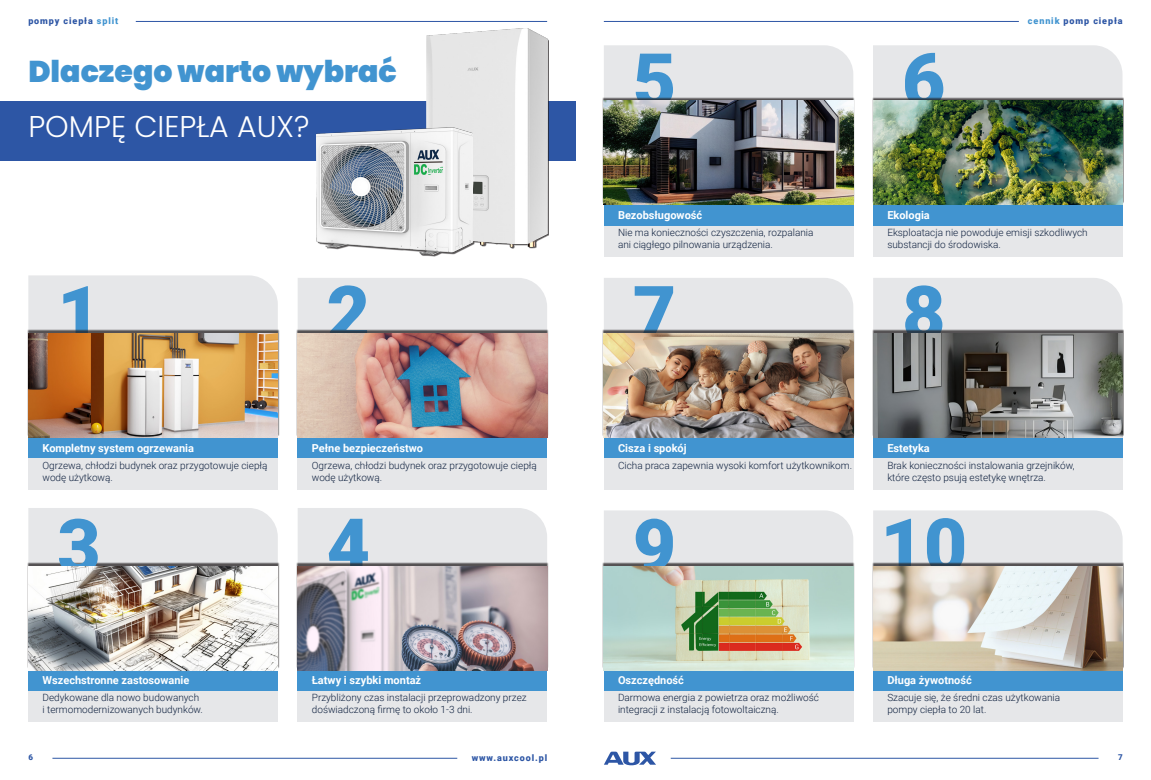
<style>
.page{position:relative;width:1151px;height:780px;background:#fff}
.page>*{position:absolute;margin:0;border:0;box-sizing:border-box;transform-origin:0 0}
.t1{font:900 75px "Roboto";color:#4194d0}
.SPREAD{font:900 30px "Poppins";color:#4194d0}
.Paragraph_Style_1{font:300 30px "Poppins";color:#fff}
._11_13_BOLD{font:700 11px "Roboto";color:#fff}
._10_12_LIGHT{font:300 10px/12px "Roboto";color:#0e203e}
.t2{font:900 9px "Roboto";letter-spacing:.1em;color:#2d56a5}
.t3{font:900 8px "Roboto";color:#2d56a5}
.s1{color:#4194d0}
</style>
<div class="page">
<hr style="left:136px;top:21px;width:411px;height:1px;background:#2d56a5">
<hr style="left:52px;top:758px;width:405px;height:1px;background:#2d56a5">
<hr style="left:671px;top:758px;width:427px;height:1px;background:#2d56a5">
<hr style="left:604px;top:21px;width:415px;height:1px;background:#2d56a5">
<svg style="left:604px;top:751px;width:52px;height:14px"></svg>
<div style="left:28px;top:508px;width:250px;height:54px;background:#e6e7e9"></div>
<div style="left:604px;top:510px;width:249px;height:52px;background:#e6e7e9"></div>
<div style="left:28px;top:275px;width:250px;height:54px;background:#e6e7e9"></div>
<div style="left:604px;top:278px;width:249px;height:51px;background:#e6e7e9"></div>
<div style="left:604px;top:45px;width:249px;height:52px;background:#e6e7e9"></div>
<div style="left:298px;top:508px;width:249px;height:54px;background:#e6e7e9"></div>
<div style="left:873px;top:510px;width:250px;height:52px;background:#e6e7e9"></div>
<div style="left:298px;top:278px;width:249px;height:51px;background:#e6e7e9"></div>
<div style="left:873px;top:278px;width:250px;height:51px;background:#e6e7e9"></div>
<div style="left:873px;top:45px;width:249px;height:52px;background:#e6e7e9"></div>
<div style="left:27px;top:562px;width:252px;height:106px;background:#231f20;opacity:.75"></div>
<div style="left:602px;top:562px;width:252px;height:106px;background:#231f20;opacity:.75"></div>
<div style="left:0;top:101px;width:575px;height:59px;background:#2d56a5"></div>
<div style="left:317px;top:29px;width:232px;height:227px;background:#231f20;opacity:.75"></div>
<img style="left:426px;top:28px;width:121px;height:219px">
<img style="left:316px;top:127px;width:157px;height:127px">
<div style="left:27px;top:329px;width:252px;height:107px;background:#231f20;opacity:.75"></div>
<div style="left:28px;top:458px;width:250px;height:31px;background:#e6e7e9"></div>
<div style="left:298px;top:458px;width:249px;height:31px;background:#e6e7e9"></div>
<div style="left:28px;top:688px;width:250px;height:34px;background:#e6e7e9"></div>
<div style="left:297px;top:688px;width:250px;height:34px;background:#e6e7e9"></div>
<div style="left:604px;top:688px;width:249px;height:34px;background:#e6e7e9"></div>
<div style="left:873px;top:691px;width:250px;height:31px;background:#e6e7e9"></div>
<div style="left:873px;top:458px;width:250px;height:31px;background:#e6e7e9"></div>
<div style="left:873px;top:226px;width:250px;height:31px;background:#e6e7e9"></div>
<div style="left:604px;top:226px;width:249px;height:31px;background:#e6e7e9"></div>
<div style="left:604px;top:458px;width:249px;height:31px;background:#e6e7e9"></div>
<div style="left:28px;top:437px;width:250px;height:21px;background:#4194d0"></div>
<div style="left:298px;top:437px;width:249px;height:21px;background:#4194d0"></div>
<div style="left:28px;top:670px;width:250px;height:21px;background:#4194d0"></div>
<div style="left:297px;top:670px;width:250px;height:21px;background:#4194d0"></div>
<div style="left:604px;top:670px;width:249px;height:21px;background:#4194d0"></div>
<div style="left:873px;top:670px;width:250px;height:21px;background:#4194d0"></div>
<div style="left:873px;top:437px;width:250px;height:21px;background:#4194d0"></div>
<div style="left:873px;top:205px;width:250px;height:21px;background:#4194d0"></div>
<div style="left:604px;top:205px;width:249px;height:21px;background:#4194d0"></div>
<div style="left:604px;top:437px;width:249px;height:21px;background:#4194d0"></div>
<div style="left:602px;top:329px;width:252px;height:107px;background:#231f20;opacity:.75"></div>
<div style="left:602px;top:97px;width:252px;height:106px;background:#231f20;opacity:.75"></div>
<div style="left:296px;top:562px;width:252px;height:106px;background:#231f20;opacity:.75"></div>
<div style="left:872px;top:562px;width:252px;height:106px;background:#231f20;opacity:.75"></div>
<div style="left:296px;top:329px;width:252px;height:107px;background:#231f20;opacity:.75"></div>
<div style="left:872px;top:329px;width:252px;height:107px;background:#231f20;opacity:.75"></div>
<div style="left:872px;top:97px;width:252px;height:106px;background:#231f20;opacity:.75"></div>
<img style="left:28px;top:333px;width:250px;height:104px">
<img style="left:298px;top:333px;width:249px;height:104px">
<img style="left:28px;top:566px;width:250px;height:104px">
<img style="left:298px;top:566px;width:249px;height:104px">
<img style="left:604px;top:101px;width:249px;height:104px">
<img style="left:873px;top:101px;width:250px;height:104px">
<img style="left:604px;top:333px;width:249px;height:104px">
<img style="left:873px;top:333px;width:250px;height:104px">
<img style="left:604px;top:566px;width:249px;height:104px">
<img style="left:873px;top:566px;width:250px;height:104px">
<p class="t2" style="left:28px;top:14px;width:91px">pompy ciepła <span class="s1">split</span></p>
<p class="t2" style="left:1028px;top:14px;width:96px"><span class="s1">cennik</span> pomp ciepła</p>
<p class="SPREAD" style="left:28px;top:54px;width:370px">Dlaczego warto wybrać</p>
<p class="Paragraph_Style_1" style="left:28px;top:109px;width:283px">POMPĘ CIEPŁA AUX?</p>
<p class="t1" style="left:633px;top:28px;width:45px">5</p>
<p class="t1" style="left:902px;top:28px;width:45px">6</p>
<p class="_11_13_BOLD" style="left:618px;top:207px;width:86px">Bezobsługowość</p>
<p class="_11_13_BOLD" style="left:887px;top:207px;width:44px">Ekologia</p>
<p class="_10_12_LIGHT" style="left:618px;top:226px;width:197px">Nie ma konieczności czyszczenia, rozpalania ani ciągłego pilnowania urządzenia.</p>
<p class="_10_12_LIGHT" style="left:887px;top:226px;width:202px">Eksploatacja nie powoduje emisji szkodliwych substancji do środowiska.</p>
<p class="t1" style="left:327px;top:260px;width:45px">2</p>
<p class="t1" style="left:902px;top:260px;width:45px">8</p>
<p class="t1" style="left:57px;top:260px;width:45px">1</p>
<p class="t1" style="left:633px;top:260px;width:45px">7</p>
<p class="_11_13_BOLD" style="left:43px;top:440px;width:153px">Kompletny system ogrzewania</p>
<p class="_11_13_BOLD" style="left:618px;top:440px;width:70px">Cisza i spokój</p>
<p class="_11_13_BOLD" style="left:312px;top:440px;width:113px">Pełne bezpieczeństwo</p>
<p class="_11_13_BOLD" style="left:887px;top:440px;width:44px">Estetyka</p>
<p class="_10_12_LIGHT" style="left:43px;top:459px;width:226px">Ogrzewa, chłodzi budynek oraz przygotowuje ciepłą wodę użytkową.</p>
<p class="_10_12_LIGHT" style="left:618px;top:459px;width:236px">Cicha praca zapewnia wysoki komfort użytkownikom.</p>
<p class="_10_12_LIGHT" style="left:312px;top:459px;width:226px">Ogrzewa, chłodzi budynek oraz przygotowuje ciepłą wodę użytkową.</p>
<p class="_10_12_LIGHT" style="left:887px;top:459px;width:189px">Brak konieczności instalowania grzejników, które często psują estetykę wnętrza.</p>
<p class="t1" style="left:57px;top:493px;width:45px">3</p>
<p class="t1" style="left:327px;top:493px;width:45px">4</p>
<p class="t1" style="left:633px;top:493px;width:45px">9</p>
<p class="t1" style="left:880px;top:493px;width:88px">10</p>
<p class="_11_13_BOLD" style="left:43px;top:672px;width:148px">Wszechstronne zastosowanie</p>
<p class="_11_13_BOLD" style="left:312px;top:672px;width:111px">Łatwy i szybki montaż</p>
<p class="_11_13_BOLD" style="left:618px;top:672px;width:67px">Oszczędność</p>
<p class="_11_13_BOLD" style="left:887px;top:672px;width:86px">Długa żywotność</p>
<p class="_10_12_LIGHT" style="left:43px;top:691px;width:162px">Dedykowane dla nowo budowanych i termomodernizowanych budynków.</p>
<p class="_10_12_LIGHT" style="left:618px;top:691px;width:203px">Darmowa energia z powietrza oraz możliwość integracji z instalacją fotowoltaiczną.</p>
<p class="_10_12_LIGHT" style="left:312px;top:691px;width:216px">Przybliżony czas instalacji przeprowadzony przez doświadczoną firmę to około 1-3 dni.</p>
<p class="_10_12_LIGHT" style="left:887px;top:691px;width:174px">Szacuje się, że średni czas użytkowania pompy ciepła to 20 lat.</p>
<p class="t3" style="left:28px;top:751px;width:6px">6</p>
<p class="t2" style="left:472px;top:751px;width:77px">www.auxcool.pl</p>
<p class="t3" style="left:1118px;top:751px;width:6px">7</p>
</div>
